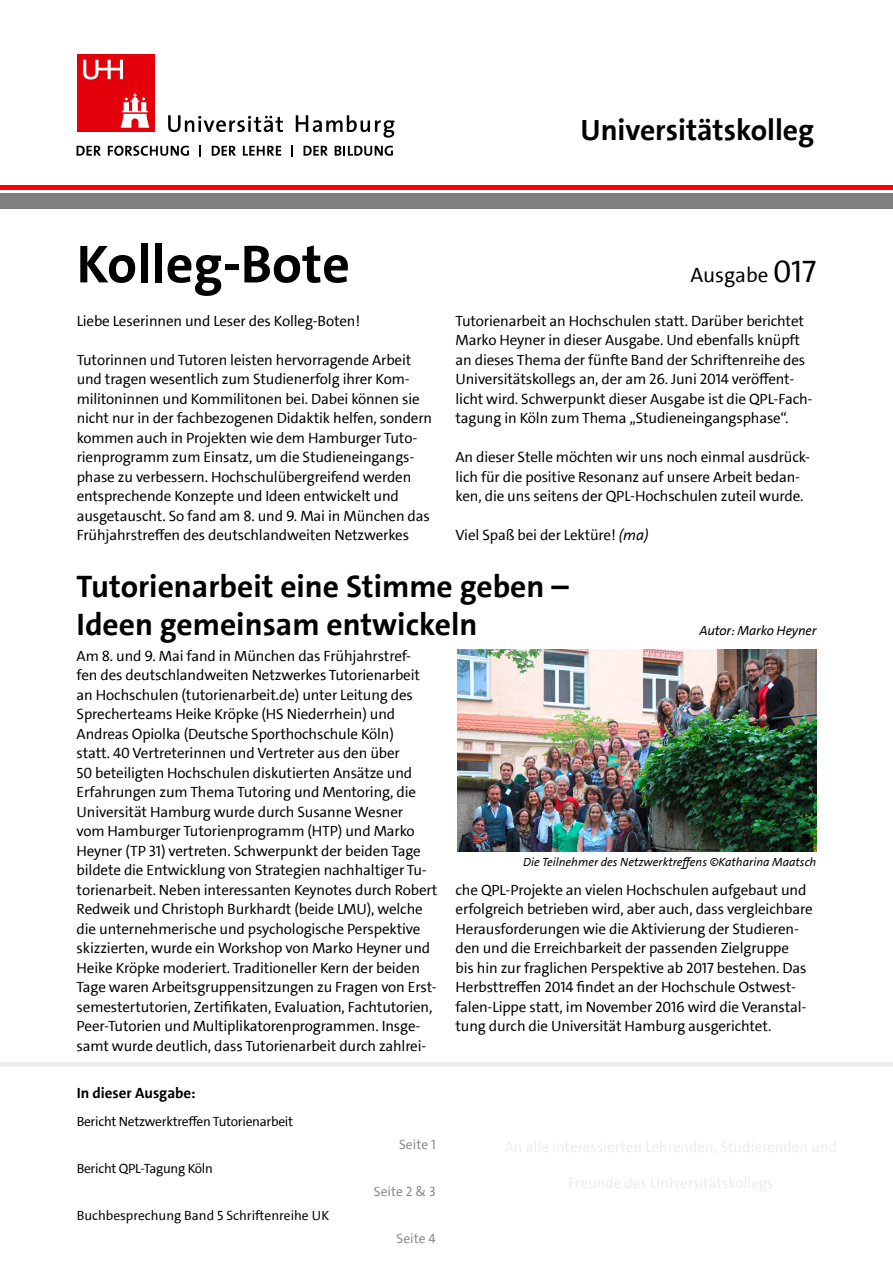
<style>
.page{position:relative;width:893px;height:1263px;background:#fff}
.page>*{position:absolute;margin:0;border:0;box-sizing:border-box;transform-origin:0 0}
.t1{font:700 54px "The Sans UHH";color:#000}
.t2{font:700 31.5px/37.8px "The Sans UHH";color:#000}
.t3{font:700 29.7px "The Sans UHH";color:#000}
.t4{font:21px "The Sans UHH";color:#000}
.t5{font:15px/19.5px "The Sans UHH";letter-spacing:-.01em;color:#000}
.t6{font:700 15px "The Sans UHH";color:#000}
.t7{font:13.5px "The Sans UHH";letter-spacing:-.02em;color:#000}
.t8{font:13.5px "The Sans UHH";color:#000}
.t9{font:13.5px "The Sans UHH";color:#868786}
.t10{font:italic 13.5px "The Sans UHH";letter-spacing:-.01em;color:#000}
.t11{font:italic 12px "The Sans UHH";color:#000}
.s1{font-size:31.5px}
.s2{font-style:italic}
</style>
<div class="page">
<svg style="left:168px;top:115px;width:115px;height:17px"></svg>
<svg style="left:296px;top:115px;width:98px;height:23px"></svg>
<div style="left:77px;top:54px;width:78px;height:78px;background:#e3000b"></div>
<svg style="left:120px;top:93px;width:29px;height:35px"></svg>
<svg style="left:83px;top:60px;width:40px;height:19px"></svg>
<svg style="left:77px;top:146px;width:24px;height:10px"></svg>
<svg style="left:108px;top:146px;width:81px;height:10px"></svg>
<svg style="left:200px;top:145px;width:1px;height:12px"></svg>
<svg style="left:212px;top:146px;width:24px;height:10px"></svg>
<svg style="left:243px;top:146px;width:38px;height:10px"></svg>
<svg style="left:292px;top:145px;width:1px;height:12px"></svg>
<svg style="left:304px;top:146px;width:24px;height:10px"></svg>
<svg style="left:335px;top:146px;width:58px;height:10px"></svg>
<div style="left:0;top:193px;width:893px;height:15px;background:#7f7f7f"></div>
<hr style="left:0;top:186px;width:893px;height:4px;background:#f00">
<div style="left:0;top:1062px;width:893px;height:5px;background:#ececec"></div>
<img style="left:457px;top:649px;width:359px;height:202px">
<h3 class="t3" style="left:580px;top:111px;width:235px">Universitätskolleg</h3>
<h1 class="t1" style="left:77px;top:229px;width:275px">Kolleg-Bote</h1>
<p class="t5" style="left:77px;top:311px;width:285px">Liebe Leserinnen und Leser des Kolleg-Boten!</p>
<p class="t5" style="left:77px;top:350px;width:357px">Tutorinnen und Tutoren leisten hervorragende Arbeit und tragen wesentlich zum Studienerfolg ihrer Kom&shy;militoninnen und Kommilitonen bei. Dabei können sie nicht nur in der fachbezogenen Didaktik helfen, sondern kommen auch in Projekten wie dem Hamburger Tuto&shy;rienprogramm zum Einsatz, um die Studieneingangs&shy;phase zu verbessern. Hochschulübergreifend werden entsprechende Konzepte und Ideen entwickelt und ausgetauscht. So fand am 8. und 9. Mai in München das Frühjahrstreffen des deutschlandweiten Netzwerkes</p>
<h3 class="t4" style="left:690px;top:262px;width:128px">Ausgabe <span class="s1">017</span></h3>
<p class="t5" style="left:456px;top:311px;width:358px">Tutorienarbeit an Hochschulen statt. Darüber berichtet Marko Heyner in dieser Ausgabe. Und ebenfalls knüpft an dieses Thema der fünfte Band der Schriftenreihe des Universitätskollegs an, der am 26. Juni 2014 veröffent&shy;licht wird. Schwerpunkt dieser Ausgabe ist die QPL-Fach&shy;tagung in Köln zum Thema „Studieneingangsphase“.</p>
<p class="t5" style="left:456px;top:448px;width:356px">An dieser Stelle möchten wir uns noch einmal ausdrück&shy;lich für die positive Resonanz auf unsere Arbeit bedan&shy;ken, die uns seitens der QPL-Hochschulen zuteil wurde.</p>
<p class="t5" style="left:456px;top:526px;width:195px">Viel Spaß bei der Lektüre! <span class="s2">(ma)</span></p>
<h2 class="t2" style="left:76px;top:568px;width:494px">Tutorienarbeit eine Stimme geben –<br>Ideen gemeinsam entwickeln</h2>
<p class="t10" style="left:699px;top:621px;width:118px">Autor: Marko Heyner</p>
<p class="t5" style="left:77px;top:646px;width:362px">Am 8. und 9. Mai fand in München das Frühjahrstref-<br>fen des deutschlandweiten Netzwerkes Tutorienarbeit an Hochschulen (tutorienarbeit.de) unter Leitung des Sprecherteams Heike Kröpke (HS Niederrhein) und Andreas Opiolka (Deutsche Sporthochschule Köln)<br>statt. 40 Vertreterinnen und Vertreter aus den über<br>50 beteiligten Hochschulen diskutierten Ansätze und Erfahrungen zum Thema Tutoring und Mentoring, die Universität Hamburg wurde durch Susanne Wesner<br>vom Hamburger Tutorienprogramm (HTP) und Marko Heyner (TP 31) vertreten. Schwerpunkt der beiden Tage bildete die Entwicklung von Strategien nachhaltiger Tu&shy;torienarbeit. Neben interessanten Keynotes durch Robert Redweik und Christoph Burkhardt (beide LMU), welche die unternehmerische und psychologische Perspektive skizzierten, wurde ein Workshop von Marko Heyner und Heike Kröpke moderiert. Traditioneller Kern der beiden Tage waren Arbeitsgruppensitzungen zu Fragen von Erst&shy;semestertutorien, Zertifikaten, Evaluation, Fachtutorien, Peer-Tutorien und Multiplikatorenprogrammen. Insge&shy;samt wurde deutlich, dass Tutorienarbeit durch zahlrei-</p>
<p class="t6" style="left:77px;top:1083px;width:121px">In dieser Ausgabe:</p>
<p class="t7" style="left:77px;top:1112px;width:218px">Bericht Netzwerktreffen Tutorienarbeit</p>
<p class="t7" style="left:77px;top:1159px;width:138px">Bericht QPL-Tagung Köln</p>
<p class="t8" style="left:77px;top:1206px;width:254px">Buchbesprechung Band 5 Schriftenreihe UK</p>
<p class="t9" style="left:399px;top:1136px;width:38px">Seite 1</p>
<p class="t9" style="left:374px;top:1183px;width:63px">Seite 2 &amp; 3</p>
<p class="t9" style="left:397px;top:1230px;width:41px">Seite 4</p>
<p class="t11" style="left:523px;top:854px;width:295px">Die Teilnehmer des Netzwerktreffens ©Katharina Maatsch</p>
<p class="t5" style="left:456px;top:880px;width:359px">che QPL-Projekte an vielen Hochschulen aufgebaut und erfolgreich betrieben wird, aber auch, dass vergleichbare Herausforderungen wie die Aktivierung der Studieren&shy;den und die Erreichbarkeit der passenden Zielgruppe<br>bis hin zur fraglichen Perspektive ab 2017 bestehen. Das Herbsttreffen 2014 findet an der Hochschule Ostwest&shy;falen-Lippe statt, im November 2016 wird die Veranstal&shy;tung durch die Universität Hamburg ausgerichtet.</p>
</div>
